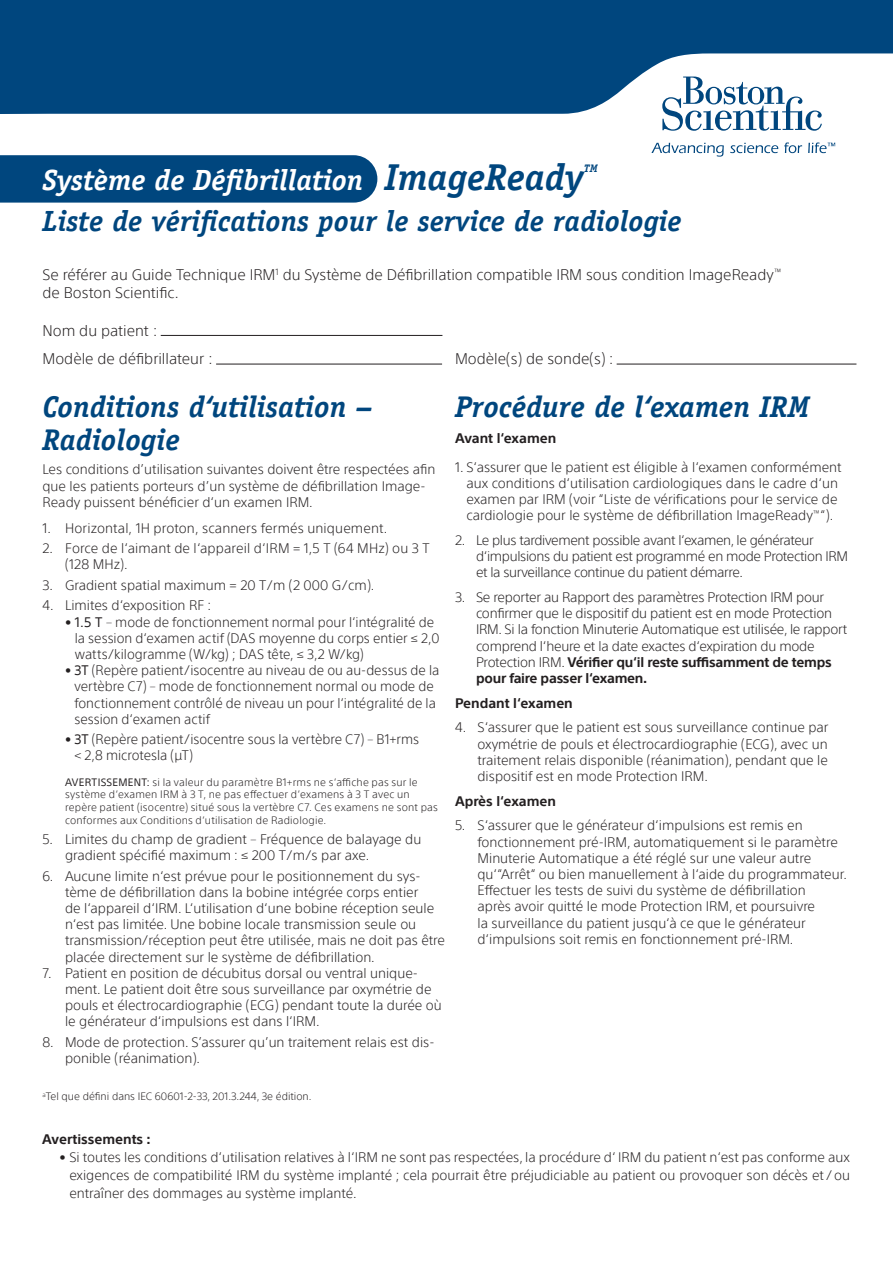
<style>
.page{position:relative;width:893px;height:1263px;background:#fff}
.page>*{position:absolute;margin:0;border:0;box-sizing:border-box;transform-origin:0 0}
.t1{font:italic 700 30px/33px "Officina Serif";color:#00467e}
.t2{font:italic 700 29.25px "Officina Serif";color:#00467e}
.t3{font:italic 700 29.25px "Officina Serif";color:#fff}
.t4{font:300 15px/28.7px "SST";color:#231f20}
.t5{font:300 13.5px/16.2px "SST";color:#231f20}
.t6{font:300 13.5px/16.2px "SST";letter-spacing:-.025em;color:#231f20}
.t7{font:700 13.5px "SST";color:#231f20}
.t8{font:italic 700 10.95px "Officina Serif";color:#00467e}
.t9{font:300 10.5px/12.6px "SST";letter-spacing:.02em;color:#231f20}
.t10{font:300 10.5px "SST";color:#231f20}
.s1{font-size:37.5px;color:#00467e}
.s2{font-weight:400}
.s3{font-weight:700}
</style>
<div class="page">
<svg style="left:0;top:0;width:893px;height:114px;background:#1b598b"></svg>
<svg style="left:662px;top:77px;width:160px;height:54px"></svg>
<svg style="left:651px;top:143px;width:73px;height:14px"></svg>
<svg style="left:730px;top:143px;width:48px;height:10px"></svg>
<svg style="left:784px;top:142px;width:18px;height:11px"></svg>
<svg style="left:808px;top:142px;width:27px;height:11px"></svg>
<hr style="left:161px;top:335px;width:281px;height:1px;background:#231f20">
<hr style="left:216px;top:364px;width:226px;height:1px;background:#231f20">
<hr style="left:617px;top:364px;width:239px;height:1px;background:#231f20">
<div style="left:0;top:155px;width:377px;height:48px;background:#00467e"></div>
<h2 class="t3" style="left:43px;top:163px;width:543px">Système de Défibrillation <span class="s1">ImageReady</span></h2>
<p class="t8" style="left:584px;top:161px;width:15px">TM</p>
<h2 class="t2" style="left:43px;top:204px;width:641px">Liste de vérifications pour le service de radiologie</h2>
<p class="t4" style="left:43px;top:266px;width:741px;line-height:18px">Se référer au Guide Technique IRM<sup>1</sup> du Système de Défibrillation compatible IRM sous condition ImageReady<sup>™ </sup>de Boston Scientific.</p>
<p class="t4" style="left:43px;top:316px;width:172px">Nom du patient :<br>Modèle de défibrillateur :</p>
<p class="t4" style="left:455px;top:345px;width:160px">Modèle(s) de sonde(s) :</p>
<h1 class="t1" style="left:43px;top:390px;width:331px">Conditions d‘utilisation –<br>Radiologie</h1>
<p class="t5" style="left:43px;top:461px;width:394px">Les conditions d’utilisation suivantes doivent être respectées afin que les patients porteurs d’un système de défibrillation Image-<br>Ready puissent bénéficier d‘un examen IRM.</p>
<p class="t5" style="left:43px;top:520px;width:346px">1. Horizontal, 1H proton, scanners fermés uniquement.</p>
<p class="t5" style="left:65px;top:540px;width:366px;text-indent:-23px">2. Force de l‘aimant de l‘appareil d‘IRM = 1,5 T (64 MHz) ou 3 T (128 MHz).</p>
<p class="t5" style="left:43px;top:577px;width:333px">3. Gradient spatial maximum = 20 T/m (2 000 G/cm).</p>
<p class="t5" style="left:43px;top:597px;width:170px">4. Limites d‘exposition RF :</p>
<p class="t5" style="left:75px;top:613px;width:366px;text-indent:-10px">• <span class="s2">1.5 T</span> – mode de fonctionnement normal pour l‘intégralité de la session d‘examen actif (DAS moyenne du corps entier ≤ 2,0 watts/kilogramme (W/kg) ; DAS tête, ≤ 3,2 W/kg)</p>
<p class="t5" style="left:74px;top:662px;width:366px;text-indent:-9px">• <span class="s2">3T</span> (Repère patient/isocentre au niveau de ou au-dessus de la vertèbre C7) – mode de fonctionnement normal ou mode de fonctionnement contrôlé de niveau un pour l‘intégralité de la session d‘examen actif</p>
<p class="t5" style="left:74px;top:731px;width:346px;text-indent:-9px">• <span class="s2">3T</span> (Repère patient/isocentre sous la vertèbre C7) – B1+rms &lt; 2,8 microtesla (μT)</p>
<p class="t9" style="left:65px;top:776px;width:374px"><span class="s2">AVERTISSEMENT:</span> si la valeur du paramètre B1+rms ne s‘affiche pas sur le système d‘examen IRM à 3 T, ne pas effectuer d‘examens à 3 T avec un repère patient (isocentre) situé sous la vertèbre C7. Ces examens ne sont pas conformes aux Conditions d‘utilisation de Radiologie.</p>
<p class="t5" style="left:65px;top:831px;width:358px;text-indent:-23px">5. Limites du champ de gradient – Fréquence de balayage du gradient spécifié maximum : ≤ 200 T/m/s par axe.</p>
<p class="t5" style="left:65px;top:868px;width:382px;text-indent:-23px">6. Aucune limite n‘est prévue pour le positionnement du sys&shy;tème de défibrillation dans la bobine intégrée corps entier<br>de l‘appareil d‘IRM. L‘utilisation d‘une bobine réception seule n‘est pas limitée. Une bobine locale transmission seule ou transmission/réception peut être utilisée, mais ne doit pas être placée directement sur le système de défibrillation.</p>
<p class="t5" style="left:65px;top:965px;width:378px;text-indent:-23px">7. Patient en position de décubitus dorsal ou ventral unique&shy;ment. Le patient doit être sous surveillance par oxymétrie de pouls et électrocardiographie (ECG) pendant toute la durée où le générateur d‘impulsions est dans l‘IRM.</p>
<p class="t5" style="left:65px;top:1034px;width:371px;text-indent:-23px">8. Mode de protection. S’assurer qu’un traitement relais est dis&shy;ponible (réanimation).</p>
<p class="t10" style="left:43px;top:1090px;width:271px"><sup>a</sup>Tel que défini dans IEC 60601-2-33, 201.3.244, 3e édition.</p>
<h1 class="t1" style="left:455px;top:390px;width:356px">Procédure de l‘examen IRM</h1>
<p class="t7" style="left:455px;top:430px;width:103px">Avant l‘examen</p>
<p class="t5" style="left:455px;top:459px;width:388px;text-align:center">1. S‘assurer que le patient est éligible à l‘examen conformément aux conditions d‘utilisation cardiologiques dans le cadre d‘un examen par IRM (voir “Liste de vérifications pour le service de cardiologie pour le système de défibrillation ImageReady<sup>™</sup>“).</p>
<p class="t6" style="left:476px;top:532px;width:374px;text-indent:-21px">2. Le plus tardivement possible avant l‘examen, le générateur d‘impulsions du patient est programmé en mode Protection IRM et la surveillance continue du patient démarre.</p>
<p class="t5" style="left:476px;top:589px;width:373px;text-indent:-21px">3. Se reporter au Rapport des paramètres Protection IRM pour confirmer que le dispositif du patient est en mode Protection IRM. Si la fonction Minuterie Automatique est utilisée, le rapport comprend l‘heure et la date exactes d‘expiration du mode Protection IRM. <span class="s3">Vérifier qu‘il reste suffisamment de temps pour faire passer l‘examen.</span></p>
<p class="t7" style="left:455px;top:695px;width:119px">Pendant l‘examen</p>
<p class="t5" style="left:477px;top:719px;width:352px;text-align:justify;text-indent:-23px">4. S‘assurer que le patient est sous surveillance continue par oxymétrie de pouls et électrocardiographie (ECG), avec un traitement relais disponible (réanimation), pendant que le dispositif est en mode Protection IRM.</p>
<p class="t7" style="left:455px;top:793px;width:102px">Après l‘examen</p>
<p class="t5" style="left:477px;top:817px;width:371px;text-indent:-23px">5. S‘assurer que le générateur d‘impulsions est remis en fonctionnement pré-IRM, automatiquement si le paramètre Minuterie Automatique a été réglé sur une valeur autre qu‘“Arrêt“ ou bien manuellement à l‘aide du programmateur.<br>Effectuer les tests de suivi du système de défibrillation<br>après avoir quitté le mode Protection IRM, et poursuivre<br>la surveillance du patient jusqu‘à ce que le générateur d‘impulsions soit remis en fonctionnement pré-IRM.</p>
<p class="t7" style="left:42px;top:1131px;width:110px">Avertissements :</p>
<p class="t5" style="left:69px;top:1148px;width:782px;line-height:18px;text-align:justify;text-indent:-10px"><span class="s2">•</span> Si toutes les conditions d‘utilisation relatives à l‘IRM ne sont pas respectées, la procédure d‘ IRM du patient n‘est pas conforme aux exigences de compatibilité IRM du système implanté ; cela pourrait être préjudiciable au patient ou provoquer son décès et /ou entraîner des dommages au système implanté.</p>
</div>
